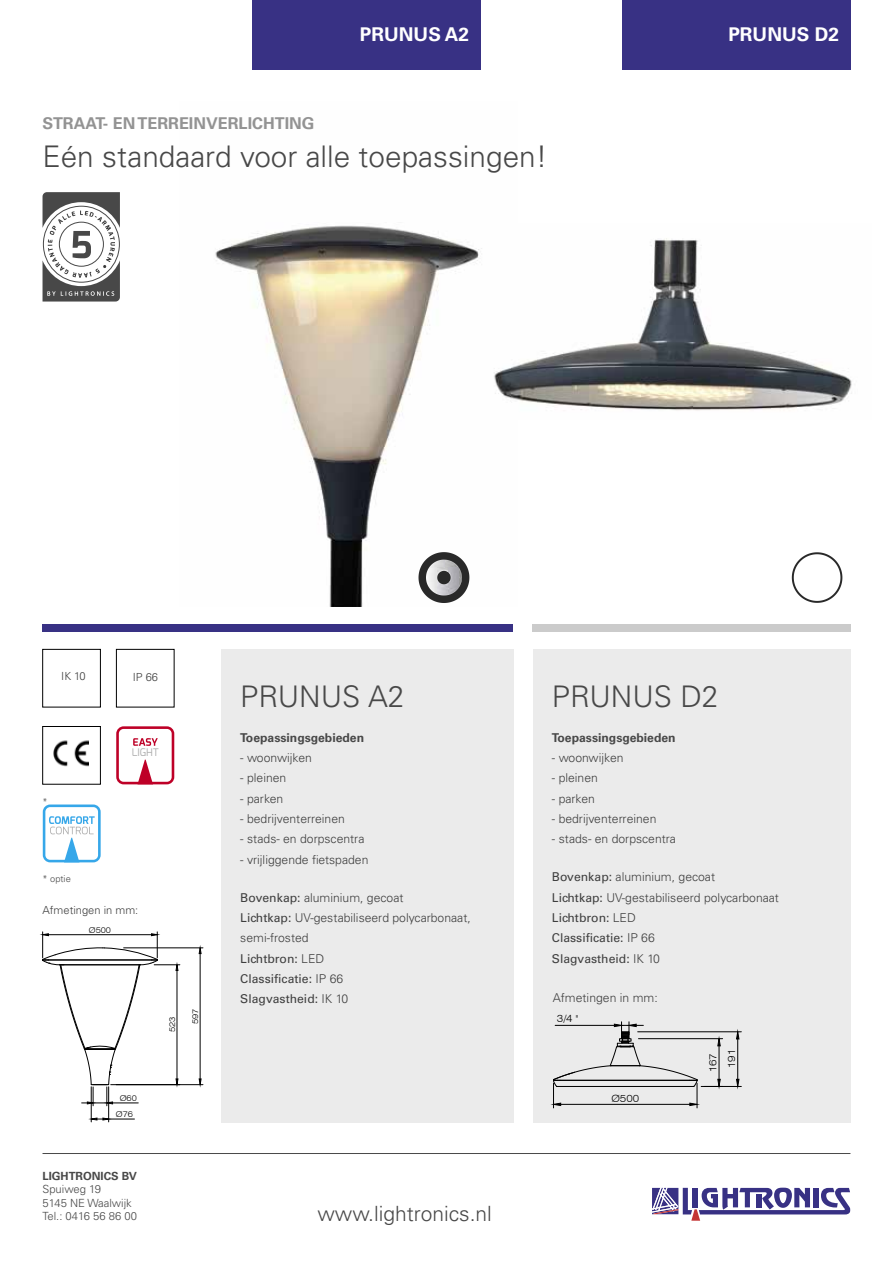
<style>
.page{position:relative;width:893px;height:1263px;background:#fff}
.page>*{position:absolute;margin:0;border:0;box-sizing:border-box;transform-origin:0 0}
.t1{font:300 29.85px "Univers LT Std";color:#484848}
.t2{font:300 21px "Univers LT Std";color:#484848}
.t3{font:700 18.9px "Univers LT Std";color:#fff}
.t4{font:700 16.2px "Univers LT Std";color:#939393}
.t5{font:300 12.15px/20.2px "Univers LT Std";color:#3e3e3e}
.t6{font:700 12.15px "Univers LT Std";color:#484848}
.t7{font:300 11.25px/13.5px "Univers LT Std";color:#484848}
.t8{font:700 11.25px "Univers LT Std";color:#484848}
.t9{font:300 11.1px "Univers LT Std";color:#3e3e3e}
.t10{font:10.35px "Exo";color:#aaa}
.t11{font:300 expanded 9.9px "Swiss 721 BT";color:#000}
.t12{font:300 9.3px "Univers LT Std";color:#484848}
.t13{font:300 expanded 7.95px/16px "Swiss 721 BT";color:#000;text-align:center}
.s1{font-weight:400}
</style>
<div class="page">
<svg style="left:652px;top:1187px;width:198px;height:34px"></svg>
<hr style="left:43px;top:1153px;width:807px;height:1px;background:#484848">
<img style="left:215px;top:225px;width:267px;height:382px">
<svg style="left:418px;top:552px;width:51px;height:51px"></svg>
<div style="left:43px;top:624px;width:470px;height:8px;background:#383184"></div>
<div style="left:532px;top:624px;width:318px;height:8px;background:#cbcbcb"></div>
<div style="left:221px;top:649px;width:293px;height:474px;background:#ebebeb"></div>
<div style="left:252px;top:0;width:228px;height:69px;background:#383184"></div>
<svg style="left:43px;top:192px;width:77px;height:109px"></svg>
<svg style="left:116px;top:726px;width:58px;height:58px"></svg>
<div style="left:43px;top:649px;width:58px;height:58px;border:1px solid #000"></div>
<div style="left:116px;top:649px;width:58px;height:58px;border:1px solid #000"></div>
<div style="left:43px;top:726px;width:58px;height:58px;border:1px solid #000"></div>
<div style="left:44px;top:730px;width:54px;height:50px;background:#fff"></div>
<img style="left:54px;top:740px;width:35px;height:27px">
<hr style="left:124px;top:947px;width:79px;height:1px;background:#000">
<hr style="left:111px;top:1084px;width:92px;height:1px;background:#000">
<hr style="left:200px;top:953px;width:1px;height:126px;background:#000">
<svg style="left:198px;top:947px;width:4px;height:7px"></svg>
<svg style="left:198px;top:1078px;width:4px;height:7px"></svg>
<hr style="left:91px;top:1087px;width:1px;height:35px;background:#000">
<hr style="left:108px;top:1087px;width:1px;height:35px;background:#000">
<svg style="left:90px;top:1117px;width:44px;height:4px"></svg>
<svg style="left:42px;top:932px;width:138px;height:174px"></svg>
<svg style="left:43px;top:804px;width:58px;height:58px"></svg>
<img style="left:494px;top:238px;width:358px;height:173px">
<div style="left:533px;top:649px;width:317px;height:474px;background:#ebebeb"></div>
<div style="left:622px;top:0;width:228px;height:69px;background:#383184"></div>
<svg style="left:792px;top:552px;width:50px;height:51px"></svg>
<hr style="left:638px;top:1031px;width:103px;height:1px;background:#000">
<hr style="left:704px;top:1086px;width:37px;height:1px;background:#000">
<hr style="left:737px;top:1039px;width:1px;height:40px;background:#000">
<svg style="left:736px;top:1031px;width:4px;height:9px"></svg>
<svg style="left:736px;top:1078px;width:4px;height:8px"></svg>
<svg style="left:553px;top:1022px;width:170px;height:86px"></svg>
<h3 class="t3" style="left:360px;top:23px;width:111px">PRUNUS A2</h3>
<h3 class="t4" style="left:43px;top:114px;width:273px">STRAAT- EN TERREINVERLICHTING</h3>
<h1 class="t1" style="left:43px;top:138px;width:506px">Eén standaard voor alle toepassingen!</h1>
<h3 class="t3" style="left:728px;top:23px;width:112px">PRUNUS D2</h3>
<p class="t9" style="left:61px;top:670px;width:26px">IK 10</p>
<p class="t12" style="left:43px;top:796px;width:7px">*</p>
<p class="t12" style="left:43px;top:873px;width:30px">* optie</p>
<p class="t9" style="left:133px;top:670px;width:27px">IP 66</p>
<p class="t10" style="left:132px;top:747px;width:29px">LIGHT</p>
<p class="t9" style="left:43px;top:903px;width:97px">Afmetingen in mm:</p>
<p class="t13" style="left:89px;top:922px;width:24px">Ø500</p>
<p class="t13" style="left:116px;top:1090px;width:22px">Ø60<br>Ø76</p>
<p class="t8" style="left:43px;top:1169px;width:96px">LIGHTRONICS BV</p>
<p class="t7" style="left:43px;top:1182px;width:96px">Spuiweg 19<br>5145 NE Waalwijk<br>Tel.: 0416 56 86 00</p>
<p class="t13" style="left:164px;top:1032px;width:17px;rotate:-90deg">523</p>
<p class="t13" style="left:187px;top:1024px;width:17px;rotate:-90deg">597</p>
<h1 class="t1" style="left:240px;top:678px;width:166px">PRUNUS A2</h1>
<p class="t6" style="left:240px;top:730px;width:125px">Toepassingsgebieden</p>
<p class="t5" style="left:240px;top:748px;width:73px">- woonwijken</p>
<p class="t5" style="left:240px;top:768px;width:48px">- pleinen</p>
<p class="t5" style="left:240px;top:788px;width:45px">- parken</p>
<p class="t5" style="left:240px;top:809px;width:106px">- bedrijventerreinen</p>
<p class="t5" style="left:240px;top:829px;width:126px">- stads- en dorpscentra</p>
<p class="t5" style="left:240px;top:849px;width:130px">- vrijliggende fietspaden</p>
<p class="t5" style="left:240px;top:887px;width:232px"><span class="s1">Bovenkap:</span> aluminium, gecoat<br><span class="s1">Lichtkap:</span> UV-gestabiliseerd polycarbonaat, semi-frosted<br><span class="s1">Lichtbron:</span> LED<br><span class="s1">Classificatie:</span> IP 66<br><span class="s1">Slagvastheid:</span> IK 10</p>
<h2 class="t2" style="left:317px;top:1200px;width:176px">www.lightronics.nl</h2>
<h1 class="t1" style="left:552px;top:678px;width:168px">PRUNUS D2</h1>
<p class="t6" style="left:552px;top:730px;width:125px">Toepassingsgebieden</p>
<p class="t5" style="left:552px;top:748px;width:73px">- woonwijken</p>
<p class="t5" style="left:552px;top:768px;width:48px">- pleinen</p>
<p class="t5" style="left:552px;top:788px;width:45px">- parken</p>
<p class="t5" style="left:552px;top:809px;width:106px">- bedrijventerreinen</p>
<p class="t5" style="left:552px;top:829px;width:126px">- stads- en dorpscentra</p>
<p class="t5" style="left:552px;top:867px;width:229px"><span class="s1">Bovenkap:</span> aluminium, gecoat<br><span class="s1">Lichtkap:</span> UV-gestabiliseerd polycarbonaat<br><span class="s1">Lichtbron:</span> LED<br><span class="s1">Classificatie:</span> IP 66<br><span class="s1">Slagvastheid:</span> IK 10</p>
<p class="t5" style="left:553px;top:987px;width:106px">Afmetingen in mm:</p>
<p class="t11" style="left:557px;top:1013px;width:23px">3/4 "</p>
<p class="t11" style="left:611px;top:1092px;width:29px">Ø500</p>
<p class="t11" style="left:707px;top:1072px;width:21px;rotate:-90deg">167</p>
<p class="t11" style="left:726px;top:1068px;width:21px;rotate:-90deg">191</p>
</div>
